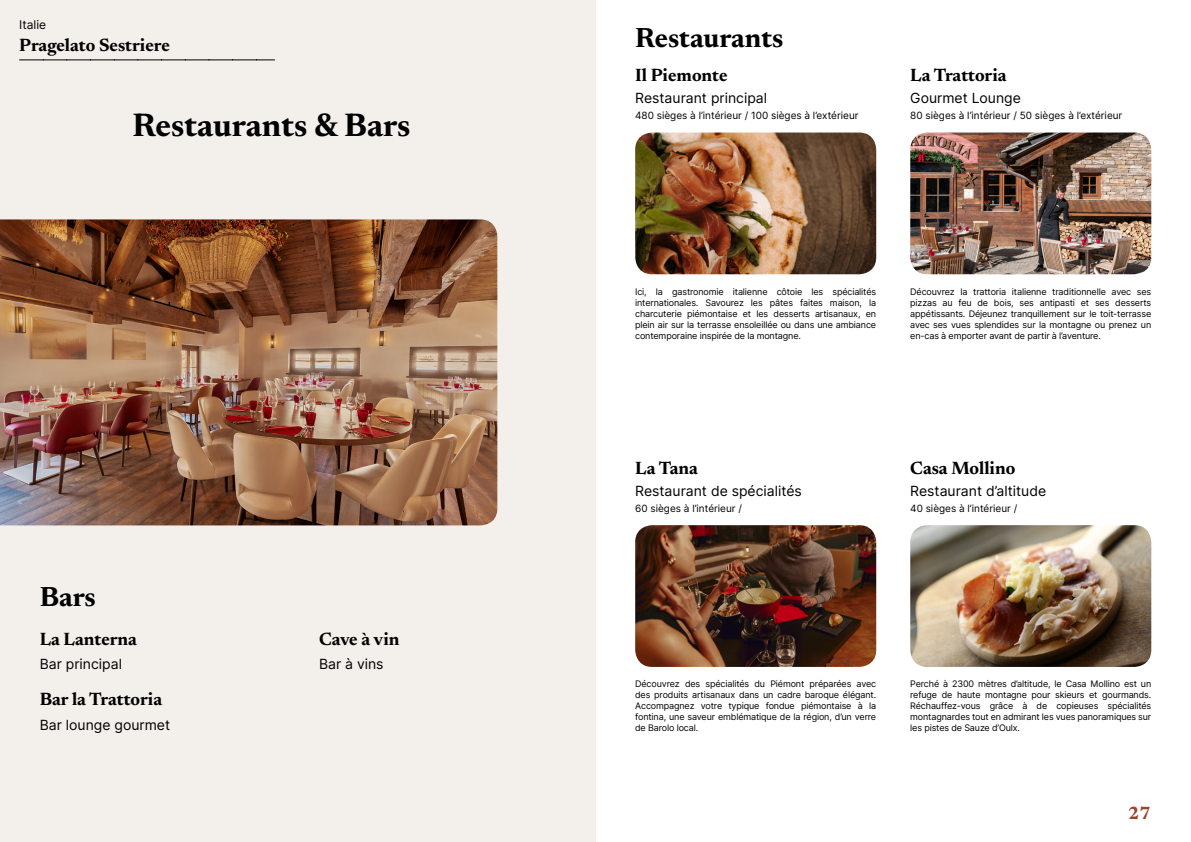
<style>
.page{position:relative;width:1191px;height:842px;background:#fff}
.page>*{position:absolute;margin:0;border:0;box-sizing:border-box;transform-origin:0 0}
.t1{font:700 33px "Newsreader 24 pt";color:#000}
.t2{font:700 28px "Newsreader 24 pt";color:#000}
.t3{font:700 18px "Newsreader 24 pt";color:#000}
.t4{font:700 18px "Newsreader 24 pt";color:#9d432c}
.t5{font:14px "Inter";color:#000}
.t6{font:12px "Inter";color:#000}
.t7{font:10px "Inter";color:#000}
.t8{font:9px/11px "Inter";letter-spacing:-.015em;color:#000;text-align:justify}
</style>
<div class="page">
<div style="left:0;top:0;width:595px;height:842px;background:#f3f0ec"></div>
<img style="left:0;top:219px;width:497px;height:306px">
<img style="left:635px;top:133px;width:241px;height:141px">
<img style="left:635px;top:525px;width:241px;height:142px">
<img style="left:910px;top:525px;width:241px;height:142px">
<img style="left:910px;top:133px;width:241px;height:141px">
<svg style="left:20px;top:60px;width:255px;height:1px"></svg>
<h3 class="t6" style="left:19px;top:15px;width:28px">Italie</h3>
<h3 class="t3" style="left:19px;top:32px;width:152px">Pragelato Sestriere</h3>
<h1 class="t1" style="left:133px;top:101px;width:279px">Restaurants &amp; Bars</h1>
<h2 class="t2" style="left:40px;top:576px;width:58px">Bars</h2>
<h3 class="t3" style="left:40px;top:626px;width:99px">La Lanterna</h3>
<h3 class="t5" style="left:40px;top:654px;width:84px">Bar principal</h3>
<h3 class="t3" style="left:40px;top:687px;width:124px">Bar la Trattoria</h3>
<h3 class="t5" style="left:40px;top:715px;width:132px">Bar lounge gourmet</h3>
<h3 class="t3" style="left:319px;top:626px;width:82px">Cave à vin</h3>
<h3 class="t5" style="left:319px;top:654px;width:66px">Bar à vins</h3>
<h2 class="t2" style="left:635px;top:18px;width:150px">Restaurants</h2>
<h3 class="t3" style="left:635px;top:62px;width:94px">Il Piemonte</h3>
<h3 class="t5" style="left:635px;top:88px;width:133px">Restaurant principal</h3>
<p class="t7" style="left:635px;top:108px;width:225px">480 sièges à l’intérieur / 100 sièges à l’extérieur</p>
<h3 class="t3" style="left:910px;top:62px;width:98px">La Trattoria</h3>
<h3 class="t5" style="left:910px;top:88px;width:112px">Gourmet Lounge</h3>
<p class="t7" style="left:910px;top:108px;width:214px">80 sièges à l’intérieur / 50 sièges à l’extérieur</p>
<p class="t8" style="left:635px;top:286px;width:242px">Ici, la gastronomie italienne côtoie les spécialités internationales. Savourez les pâtes faites maison, la charcuterie piémontaise et les desserts artisanaux, en plein air sur la terrasse ensoleillée ou dans une ambiance contemporaine inspirée de la montagne.</p>
<p class="t8" style="left:910px;top:286px;width:242px">Découvrez la trattoria italienne traditionnelle avec ses pizzas au feu de bois, ses antipasti et ses desserts appétissants. Déjeunez tranquillement sur le toit-terrasse avec ses vues splendides sur la montagne ou prenez un en-cas à emporter avant de partir à l’aventure.</p>
<h3 class="t3" style="left:635px;top:455px;width:64px">La Tana</h3>
<h3 class="t5" style="left:635px;top:480px;width:168px">Restaurant de spécialités</h3>
<p class="t7" style="left:635px;top:501px;width:108px">60 sièges à l’intérieur /</p>
<h3 class="t3" style="left:910px;top:455px;width:107px">Casa Mollino</h3>
<h3 class="t5" style="left:910px;top:480px;width:137px">Restaurant d’altitude</h3>
<p class="t7" style="left:910px;top:501px;width:108px">40 sièges à l’intérieur /</p>
<p class="t8" style="left:635px;top:678px;width:242px">Découvrez des spécialités du Piémont préparées avec des produits artisanaux dans un cadre baroque élégant.<br>Accompagnez votre typique fondue piémontaise à la fontina, une saveur emblématique de la région, d’un verre de Barolo local.</p>
<p class="t8" style="left:910px;top:678px;width:242px">Perché à 2300 mètres d’altitude, le Casa Mollino est un refuge de haute montagne pour skieurs et gourmands.<br>Réchauffez-vous grâce à de copieuses spécialités montagnardes tout en admirant les vues panoramiques sur les pistes de Sauze d’Oulx.</p>
<h3 class="t4" style="left:1128px;top:800px;width:24px">27</h3>
</div>
